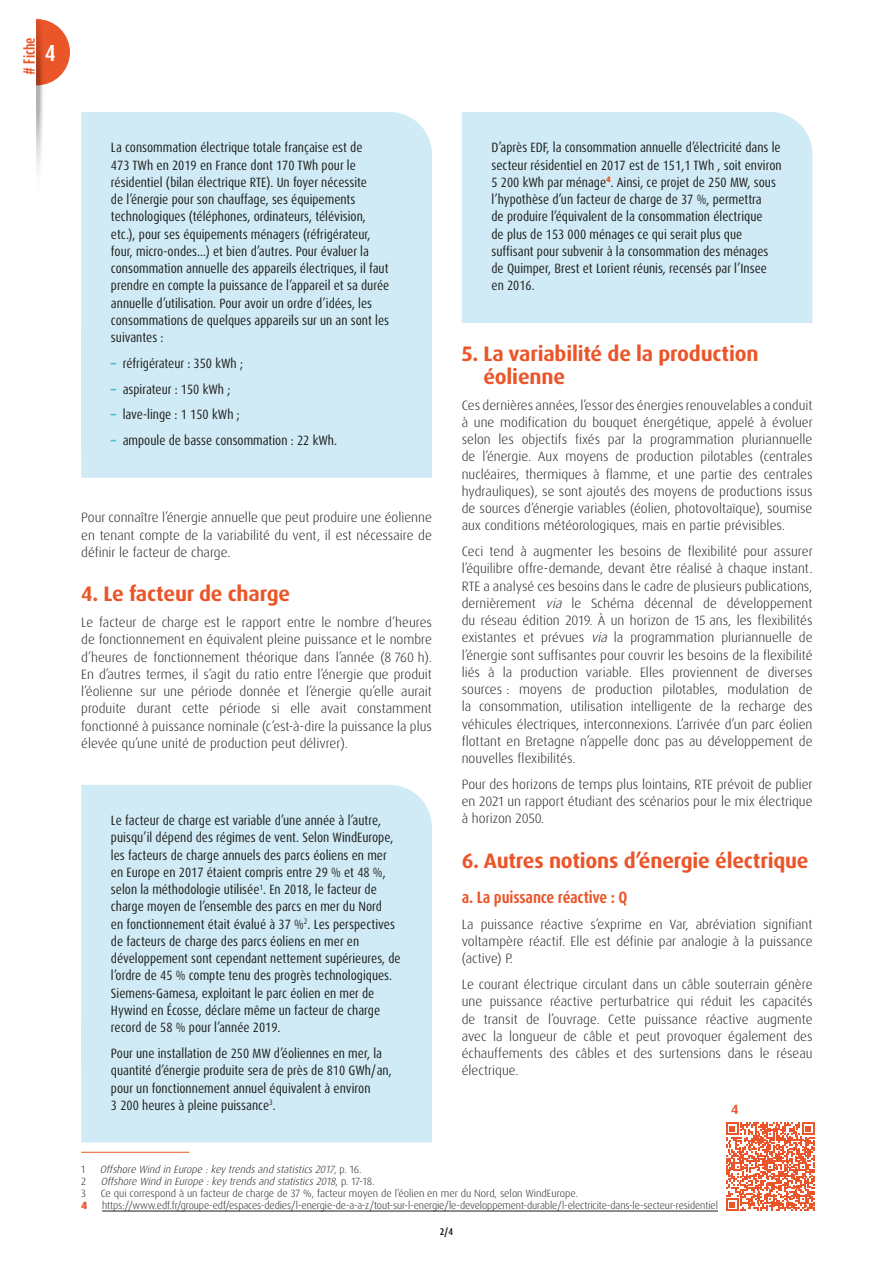
<style>
.page{position:relative;width:893px;height:1263px;background:#fff}
.page>*{position:absolute;margin:0;border:0;box-sizing:border-box;transform-origin:0 0}
.t1{font:700 condensed 23.25px "Dax Pro";color:#fff}
.t2{font:700 21px/23.2px "Dax Pro";letter-spacing:-.01em;color:#ea5529}
.t3{font:700 condensed 16.5px "Dax Pro";letter-spacing:-.01em;color:#ea5529}
.t4{font:300 13.5px/17.2px "Dax Pro";color:#1d1d1b;text-align:justify}
.t5{font:condensed 13.5px/17.2px "Dax Pro";color:#1d1d1b}
.t6{font:700 13.5px "Dax Compact Pro";color:#ea5529}
.t7{font:700 13.5px "Dax Pro";color:#ea5529}
.t8{font:300 10.5px "Dax Pro";letter-spacing:-.01em;color:#1d1d1b}
.t9{font:italic 300 10.5px "Dax Pro";color:#1d1d1b}
.t10{font:900 10.5px "Dax Pro";color:#ea5529}
.t11{font:700 condensed 9.75px "Dax Pro";color:#1d1d1b}
.s1{font-weight:700;font-stretch:normal;color:#47bdce}
.s2{font-style:italic}
.s3{font-style:normal}
</style>
<div class="page">
<div style="left:81px;top:112px;width:351px;height:215px;background:#d0ebf5"></div>
<div style="left:81px;top:327px;width:351px;height:151px;background:#d0ebf5"></div>
<div style="left:81px;top:785px;width:351px;height:233px;background:#d0ebf5"></div>
<div style="left:81px;top:1018px;width:351px;height:124px;background:#d0ebf5"></div>
<hr style="left:81px;top:1152px;width:108px;height:1px;background:#ea5529">
<hr style="left:102px;top:1211px;width:616px;height:1px;background:#1d1d1b">
<div style="left:462px;top:112px;width:350px;height:211px;background:#d0ebf5"></div>
<svg style="left:36px;top:18px;width:34px;height:152px"></svg>
<svg style="left:726px;top:1122px;width:88px;height:89px"></svg>
<p class="t6" style="left:20px;top:75px;width:39px;rotate:-90deg"># Fiche</p>
<h1 class="t1" style="left:45px;top:38px;width:12px">4</h1>
<p class="t5" style="left:111px;top:139px;width:280px">La consommation électrique totale française est de<br>473 TWh en 2019 en France dont 170 TWh pour le résidentiel (bilan électrique RTE). Un foyer nécessite<br>de l’énergie pour son chauffage, ses équipements technologiques (téléphones, ordinateurs, télévision, etc.), pour ses équipements ménagers (réfrigérateur, four, micro-ondes…) et bien d’autres. Pour évaluer la consommation annuelle des appareils électriques, il faut prendre en compte la puissance de l’appareil et sa durée annuelle d’utilisation. Pour avoir un ordre d’idées, les consommations de quelques appareils sur un an sont les suivantes :</p>
<p class="t5" style="left:111px;top:355px;width:134px"><span class="s1">–</span> réfrigérateur : 350 kWh ;</p>
<p class="t5" style="left:111px;top:380px;width:121px"><span class="s1">–</span> aspirateur : 150 kWh ;</p>
<p class="t5" style="left:111px;top:406px;width:130px"><span class="s1">–</span> lave-linge : 1 150 kWh ;</p>
<p class="t5" style="left:111px;top:432px;width:228px"><span class="s1">–</span> ampoule de basse consommation : 22 kWh.</p>
<p class="t4" style="left:81px;top:509px;width:352px">Pour connaître l’énergie annuelle que peut produire une éolienne en tenant compte de la variabilité du vent, il est nécessaire de définir le facteur de charge.</p>
<h2 class="t2" style="left:81px;top:583px;width:210px">4. Le facteur de charge</h2>
<p class="t4" style="left:81px;top:614px;width:352px">Le facteur de charge est le rapport entre le nombre d’heures de fonctionnement en équivalent pleine puissance et le nombre d’heures de fonctionnement théorique dans l’année (8 760 h).<br>En d’autres termes, il s’agit du ratio entre l’énergie que produit l’éolienne sur une période donnée et l’énergie qu’elle aurait produite durant cette période si elle avait constamment fonctionné à puissance nominale (c’est-à-dire la puissance la plus élevée qu’une unité de production peut délivrer).</p>
<p class="t5" style="left:111px;top:812px;width:291px">Le facteur de charge est variable d’une année à l’autre, puisqu’il dépend des régimes de vent. Selon WindEurope, les facteurs de charge annuels des parcs éoliens en mer en Europe en 2017 étaient compris entre 29 % et 48 %, selon la méthodologie utilisée<sup>1</sup>. En 2018, le facteur de charge moyen de l’ensemble des parcs en mer du Nord<br>en fonctionnement était évalué à 37 %<sup>2</sup>. Les perspectives de facteurs de charge des parcs éoliens en mer en développement sont cependant nettement supérieures, de l’ordre de 45 % compte tenu des progrès technologiques.<br>Siemens-Gamesa, exploitant le parc éolien en mer de Hywind en Écosse, déclare même un facteur de charge record de 58 % pour l’année 2019.</p>
<p class="t5" style="left:111px;top:1045px;width:282px">Pour une installation de 250 MW d’éoliennes en mer, la quantité d’énergie produite sera de près de 810 GWh/an, pour un fonctionnement annuel équivalent à environ<br>3 200 heures à pleine puissance<sup>3</sup>.</p>
<p class="t5" style="left:491px;top:139px;width:292px">D’après EDF, la consommation annuelle d’électricité dans le secteur résidentiel en 2017 est de 151,1 TWh , soit environ 5 200 kWh par ménage<sup>4</sup>. Ainsi, ce projet de 250 MW, sous l’hypothèse d’un facteur de charge de 37 %, permettra<br>de produire l’équivalent de la consommation électrique<br>de plus de 153 000 ménages ce qui serait plus que suffisant pour subvenir à la consommation des ménages de Quimper, Brest et Lorient réunis, recensés par l’Insee en 2016.</p>
<h2 class="t2" style="left:483px;top:342px;width:277px;text-indent:-22px">5. La variabilité de la production éolienne</h2>
<p class="t4" style="left:462px;top:396px;width:353px">Ces dernières années, l’essor des énergies renouvelables a conduit à une modification du bouquet énergétique, appelé à évoluer selon les objectifs fixés par la programmation pluriannuelle de l’énergie. Aux moyens de production pilotables (centrales nucléaires, thermiques à flamme, et une partie des centrales hydrauliques), se sont ajoutés des moyens de productions issus de sources d’énergie variables (éolien, photovoltaïque), soumise aux conditions météorologiques, mais en partie prévisibles.</p>
<p class="t4" style="left:462px;top:543px;width:353px">Ceci tend à augmenter les besoins de flexibilité pour assurer l’équilibre offre-demande, devant être réalisé à chaque instant.<br>RTE a analysé ces besoins dans le cadre de plusieurs publications, dernièrement <span class="s2">via</span> le Schéma décennal de développement du réseau édition 2019. À un horizon de 15 ans, les flexibilités existantes et prévues <span class="s2">via</span> la programmation pluriannuelle de l’énergie sont suffisantes pour couvrir les besoins de la flexibilité liés à la production variable. Elles proviennent de diverses sources : moyens de production pilotables, modulation de la consommation, utilisation intelligente de la recharge des véhicules électriques, interconnexions. L’arrivée d’un parc éolien flottant en Bretagne n’appelle donc pas au développement de nouvelles flexibilités.</p>
<p class="t4" style="left:462px;top:776px;width:352px">Pour des horizons de temps plus lointains, RTE prévoit de publier en 2021 un rapport étudiant des scénarios pour le mix électrique à horizon 2050.</p>
<h2 class="t2" style="left:462px;top:849px;width:348px">6. Autres notions d’énergie électrique</h2>
<p class="t3" style="left:462px;top:887px;width:167px">a. La puissance réactive : Q</p>
<p class="t4" style="left:462px;top:915px;width:352px">La puissance réactive s’exprime en Var, abréviation signifiant voltampère réactif. Elle est définie par analogie à la puissance (active) P.</p>
<p class="t4" style="left:462px;top:976px;width:352px">Le courant électrique circulant dans un câble souterrain génère une puissance réactive perturbatrice qui réduit les capacités de transit de l’ouvrage. Cette puissance réactive augmente avec la longueur de câble et peut provoquer également des échauffements des câbles et des surtensions dans le réseau électrique.</p>
<p class="t7" style="left:731px;top:1101px;width:9px">4</p>
<p class="t8" style="left:81px;top:1162px;width:6px">1</p>
<p class="t9" style="left:100px;top:1162px;width:263px">OffshoreWindin Europe :keytrendsandstatistics2017<span class="s3">, p . 1 6 .</span></p>
<p class="t8" style="left:81px;top:1174px;width:6px">2</p>
<p class="t9" style="left:101px;top:1174px;width:275px">OffshoreWindin Europe :keytrendsandstatistics2018<span class="s3">, p . 1 7 - 1 8 .</span></p>
<p class="t8" style="left:81px;top:1186px;width:6px">3</p>
<p class="t8" style="left:101px;top:1186px;width:479px">Ce qui correspond à un facteur de charge de 37 %, facteur moyen de l’éolien en mer du Nord, selon WindEurope.</p>
<p class="t10" style="left:81px;top:1198px;width:8px">4</p>
<p class="t8" style="left:102px;top:1198px;width:617px">https://www.edf.fr/groupe-edf/espaces-dedies/l-energie-de-a-a-z/tout-sur-l-energie/le-developpement-durable/l-electricite-dans-le-secteur-residentiel</p>
<p class="t11" style="left:440px;top:1225px;width:15px">2/4</p>
</div>
